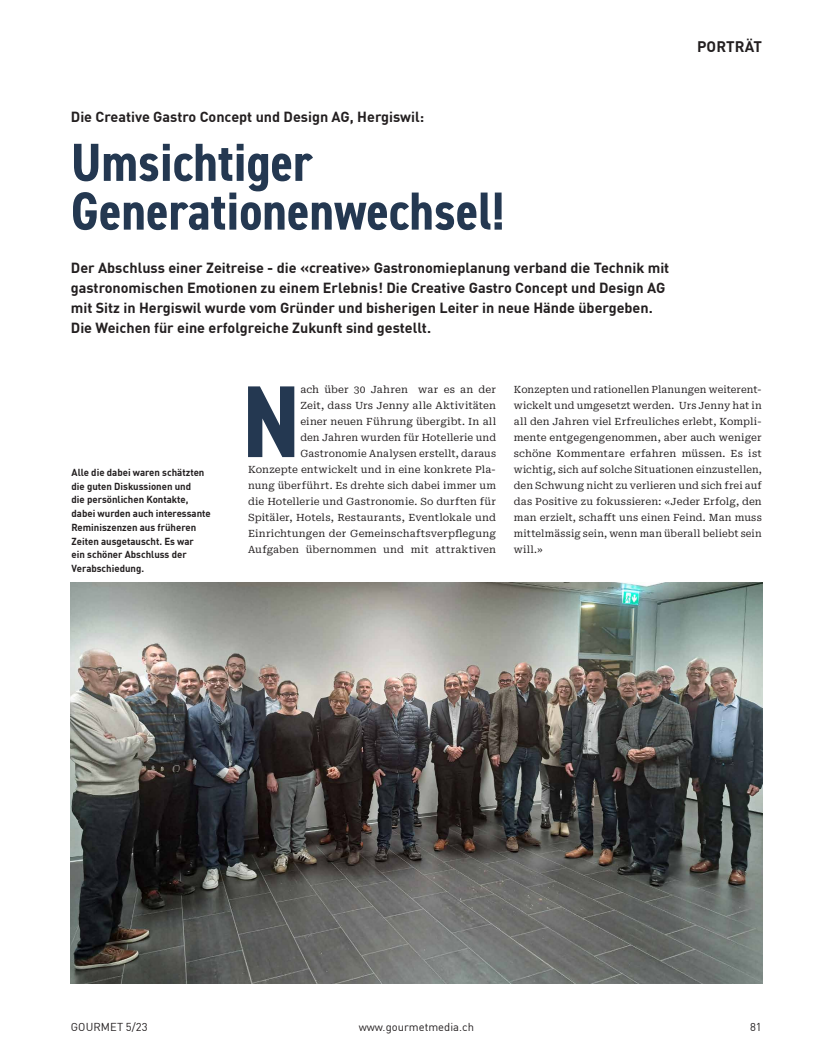
<style>
.page{position:relative;width:815px;height:1063px;background:#fff}
.page>*{position:absolute;margin:0;border:0;box-sizing:border-box;transform-origin:0 0}
.t1{font:700 condensed 102.38px "DIN2014";color:#243851}
.t2{font:700 condensed 53.75px/48.8px "DIN2014";color:#243851}
.t3{font:700 15px "DINOT";letter-spacing:.01em;color:#231f20}
.t4{font:700 14.38px/20px "DINOT";color:#231f20}
.t5{font:11.25px "DINOT";color:#231f20}
.t6{font:10px/16px "Roboto Serif";letter-spacing:.01em;color:#231f20;text-align:right}
.t7{font:700 10px/13.8px "DINOT";color:#231f20;scale:.96 1}
</style>
<div class="page">
<img style="left:71px;top:583px;width:692px;height:400px">
<h3 class="t4" style="left:71px;top:105px;width:355px">Die Creative Gastro Concept und Design AG, Hergiswil:</h3>
<h2 class="t2" style="left:71px;top:137px;width:435px">Umsichtiger<br>Generationenwechsel!</h2>
<p class="t4" style="left:71px;top:257px;width:600px">Der Abschluss einer Zeitreise - die «creative» Gastronomieplanung verband die Technik mit gastronomischen Emotionen zu einem Erlebnis! Die Creative Gastro Concept und Design AG mit Sitz in Hergiswil wurde vom Gründer und bisherigen Leiter in neue Hände übergeben.<br>Die Weichen für eine erfolgreiche Zukunft sind gestellt.</p>
<h3 class="t3" style="left:697px;top:35px;width:66px">PORTRÄT</h3>
<p class="t7" style="left:72px;top:465px;width:146px">Alle die dabei waren schätzten die guten Diskussionen und<br>die persönlichen Kontakte, dabei wurden auch interessante<br>Reminiszenzen aus früheren<br>Zeiten ausgetauscht. Es war<br>ein schöner Abschluss der<br>Verabschiedung.</p>
<p class="t6" style="left:248px;top:381px;width:250px">ach über 30 Jahren war es an der<br>Zeit, dass Urs Jenny alle Aktivitäten<br>einer neuen Führung übergibt. In all<br>den Jahren wurden für Hotellerie und Gastronomie Analysen erstellt, daraus Konzepte entwickelt und in eine konkrete Pla&shy;nung überführt. Es drehte sich dabei immer um die Hotellerie und Gastronomie. So durften für Spitäler, Hotels, Restaurants, Eventlokale und Einrichtungen der Gemeinschaftsverpflegung Aufgaben übernommen und mit attraktiven</p>
<p class="t6" style="left:514px;top:381px;width:250px;text-align:justify">Konzepten und rationellen Planungen weiterent&shy;wickelt und umgesetzt werden. Urs Jenny hat in all den Jahren viel Erfreuliches erlebt, Kompli&shy;mente entgegengenommen, aber auch weniger schöne Kommentare erfahren müssen. Es ist wichtig, sich auf solche Situationen einzustellen, den Schwung nicht zu verlieren und sich frei auf das Positive zu fokussieren: «Jeder Erfolg, den man erzielt, schafft uns einen Feind. Man muss mittelmässig sein, wenn man überall beliebt sein will.»</p>
<h1 class="t1" style="left:242px;top:354px;width:60px">N</h1>
<p class="t5" style="left:71px;top:1018px;width:78px">GOURMET 5/23</p>
<p class="t5" style="left:359px;top:1018px;width:117px">www.gourmetmedia.ch</p>
<p class="t5" style="left:750px;top:1018px;width:13px">81</p>
</div>
